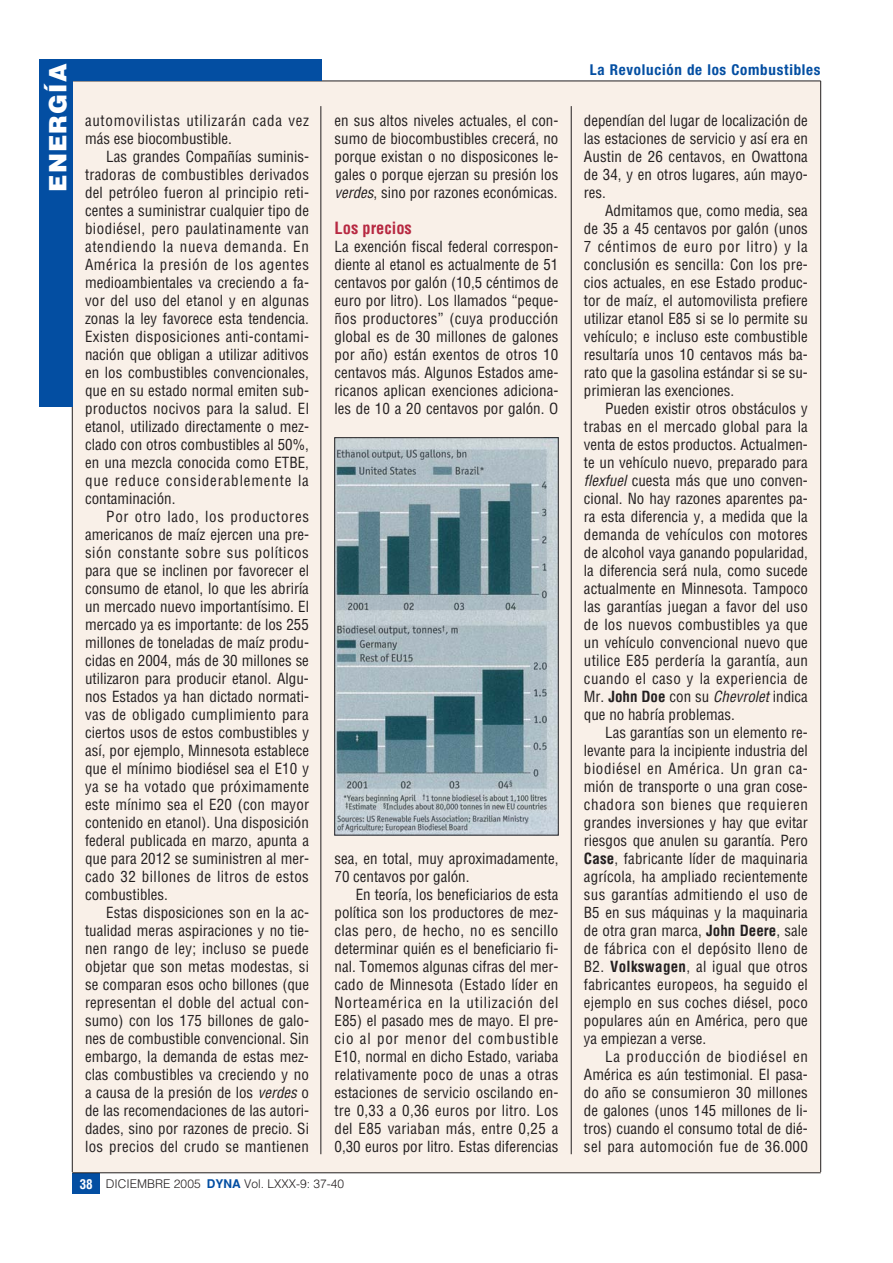
<style>
.page{position:relative;width:893px;height:1263px;background:#fff}
.page>*{position:absolute;margin:0;border:0;box-sizing:border-box;transform-origin:0 0}
.t1{font:900 24px "Helvetica";letter-spacing:.05em;color:#fff}
.t2{font:700 condensed 16.5px "Helvetica";color:#b72841}
.t3{font:condensed 15px/18px "Helvetica";color:#231f20;text-align:justify}
.t4{font:condensed 15px/18px "Helvetica";letter-spacing:.045em;color:#231f20}
.t5{font:700 condensed 15px "Helvetica Neue";letter-spacing:.05em;color:#034ea2}
.t6{font:300 12px "Helvetica";color:#231f20}
.s1{font-style:italic}
.s2{font-weight:700}
.s3{font-weight:700;font-stretch:condensed;font-size:13.2px;color:#fff}
.s4{font-weight:700;color:#034ea2}
</style>
<div class="page">
<div style="left:72px;top:1172px;width:28px;height:22px;background:#034ea2"></div>
<div style="left:72px;top:81px;width:749px;height:1092px;background:#f9f0e8"></div>
<hr style="left:321px;top:106px;width:1px;height:1048px;background:#231f20">
<hr style="left:571px;top:106px;width:1px;height:1048px;background:#231f20">
<hr style="left:72px;top:1172px;width:749px;height:1px;background:#231f20">
<hr style="left:72px;top:81px;width:749px;height:1px;background:#231f20">
<hr style="left:820px;top:81px;width:1px;height:1091px;background:#231f20">
<hr style="left:72px;top:81px;width:1px;height:1091px;background:#231f20">
<div style="left:39px;top:59px;width:33px;height:348px;background:#034ea2"></div>
<div style="left:72px;top:59px;width:250px;height:22px;background:#034ea2"></div>
<img style="left:336px;top:439px;width:220px;height:394px">
<div style="left:334px;top:437px;width:224px;height:398px;border:1px solid #231f20"></div>
<h1 class="t1" style="left:49px;top:192px;width:130px;rotate:-90deg">ENERGÍA</h1>
<p class="t5" style="left:590px;top:64px;width:232px">La Revolución de los Combustibles</p>
<p class="t4" style="left:85px;top:112px;width:225px">automovilistas utilizarán cada vez más ese biocombustible.</p>
<p class="t3" style="left:85px;top:148px;width:225px;text-indent:21px">Las grandes Compañías suminis&shy;tradoras de combustibles derivados del petróleo fueron al principio reti&shy;centes a suministrar cualquier tipo de biodiésel, pero paulatinamente van atendiendo la nueva demanda. En América la presión de los agentes medioambientales va creciendo a fa&shy;vor del uso del etanol y en algunas zonas la ley favorece esta tendencia.<br>Existen disposiciones anti-contami&shy;nación que obligan a utilizar aditivos en los combustibles convencionales, que en su estado normal emiten sub&shy;productos nocivos para la salud. El etanol, utilizado directamente o mez&shy;clado con otros combustibles al 50%, en una mezcla conocida como ETBE, que reduce considerablemente la contaminación.</p>
<p class="t3" style="left:85px;top:508px;width:225px;text-indent:21px">Por otro lado, los productores americanos de maíz ejercen una pre&shy;sión constante sobre sus políticos para que se inclinen por favorecer el consumo de etanol, lo que les abriría un mercado nuevo importantísimo. El mercado ya es importante: de los 255 millones de toneladas de maíz produ&shy;cidas en 2004, más de 30 millones se utilizaron para producir etanol. Algu&shy;nos Estados ya han dictado normati&shy;vas de obligado cumplimiento para ciertos usos de estos combustibles y así, por ejemplo, Minnesota establece que el mínimo biodiésel sea el E10 y ya se ha votado que próximamente este mínimo sea el E20 (con mayor contenido en etanol). Una disposición federal publicada en marzo, apunta a que para 2012 se suministren al mer&shy;cado 32 billones de litros de estos combustibles.</p>
<p class="t3" style="left:85px;top:904px;width:225px;text-indent:21px">Estas disposiciones son en la ac&shy;tualidad meras aspiraciones y no tie&shy;nen rango de ley; incluso se puede objetar que son metas modestas, si se comparan esos ocho billones (que representan el doble del actual con&shy;sumo) con los 175 billones de galo&shy;nes de combustible convencional. Sin embargo, la demanda de estas mez&shy;clas combustibles va creciendo y no a causa de la presión de los <span class="s1">verdes</span>o de las recomendaciones de las autori&shy;dades, sino por razones de precio. Si los precios del crudo se mantienen</p>
<p class="t3" style="left:584px;top:112px;width:225px">dependían del lugar de localización de las estaciones de servicio y así era en Austin de 26 centavos, en Owattona de 34, y en otros lugares, aún mayo&shy;res.</p>
<p class="t3" style="left:584px;top:202px;width:225px;text-indent:21px">Admitamos que, como media, sea de 35 a 45 centavos por galón (unos 7 céntimos de euro por litro) y la conclusión es sencilla: Con los pre&shy;cios actuales, en ese Estado produc&shy;tor de maíz, el automovilista prefiere utilizar etanol E85 si se lo permite su vehículo; e incluso este combustible resultaría unos 10 centavos más ba&shy;rato que la gasolina estándar si se su&shy;primieran las exenciones.</p>
<p class="t3" style="left:584px;top:400px;width:225px;text-indent:21px">Pueden existir otros obstáculos y trabas en el mercado global para la venta de estos productos. Actualmen&shy;te un vehículo nuevo, preparado para <span class="s1">flexfuel</span> cuesta más que uno conven&shy;cional. No hay razones aparentes pa&shy;ra esta diferencia y, a medida que la demanda de vehículos con motores de alcohol vaya ganando popularidad, la diferencia será nula, como sucede actualmente en Minnesota. Tampoco las garantías juegan a favor del uso de los nuevos combustibles ya que un vehículo convencional nuevo que utilice E85 perdería la garantía, aun cuando el caso y la experiencia de Mr. <span class="s2">John Doe</span> con su <span class="s1">Chevrolet</span>indica que no habría problemas.</p>
<p class="t3" style="left:584px;top:724px;width:225px;text-indent:21px">Las garantías son un elemento re&shy;levante para la incipiente industria del biodiésel en América. Un gran ca&shy;mión de transporte o una gran cose&shy;chadora son bienes que requieren grandes inversiones y hay que evitar riesgos que anulen su garantía. Pero <span class="s2">Case</span>, fabricante líder de maquinaria agrícola, ha ampliado recientemente sus garantías admitiendo el uso de B5 en sus máquinas y la maquinaria de otra gran marca, <span class="s2">John Deere</span>, sale de fábrica con el depósito lleno de B2. <span class="s2">Volkswagen</span>, al igual que otros fabricantes europeos, ha seguido el ejemplo en sus coches diésel, poco populares aún en América, pero que ya empiezan a verse.</p>
<p class="t3" style="left:584px;top:1048px;width:225px;text-indent:21px">La producción de biodiésel en América es aún testimonial. El pasa&shy;do año se consumieron 30 millones de galones (unos 145 millones de li&shy;tros) cuando el consumo total de dié&shy;sel para automoción fue de 36.000</p>
<p class="t3" style="left:334px;top:112px;width:225px">en sus altos niveles actuales, el con&shy;sumo de biocombustibles crecerá, no porque existan o no disposicones le&shy;gales o porque ejerzan su presión los <span class="s1">verdes</span>, sino por razones económicas.</p>
<p class="t2" style="left:334px;top:221px;width:79px">Los precios</p>
<p class="t3" style="left:334px;top:238px;width:225px">La exención fiscal federal correspon&shy;diente al etanol es actualmente de 51 centavos por galón (10,5 céntimos de euro por litro). Los llamados “peque&shy;ños productores” (cuya producción global es de 30 millones de galones por año) están exentos de otros 10 centavos más. Algunos Estados ame&shy;ricanos aplican exenciones adiciona&shy;les de 10 a 20 centavos por galón. O</p>
<p class="t3" style="left:334px;top:850px;width:225px">sea, en total, muy aproximadamente,<br>70 centavos por galón.</p>
<p class="t3" style="left:334px;top:886px;width:225px;text-indent:21px">En teoría, los beneficiarios de esta política son los productores de mez&shy;clas pero, de hecho, no es sencillo determinar quién es el beneficiario fi&shy;nal. Tomemos algunas cifras del mer&shy;cado de Minnesota (Estado líder en Norteamérica en la utilización del E85) el pasado mes de mayo. El pre&shy;cio al por menor del combustible E10, normal en dicho Estado, variaba relativamente poco de unas a otras estaciones de servicio oscilando en&shy;tre 0,33 a 0,36 euros por litro. Los del E85 variaban más, entre 0,25 a 0,30 euros por litro. Estas diferencias</p>
<p class="t6" style="left:80px;top:1180px;width:266px"><span class="s3">38</span> DICIEMBRE 2005 <span class="s4">DYNA</span> Vol. LXXX-9: 37-40</p>
</div>
